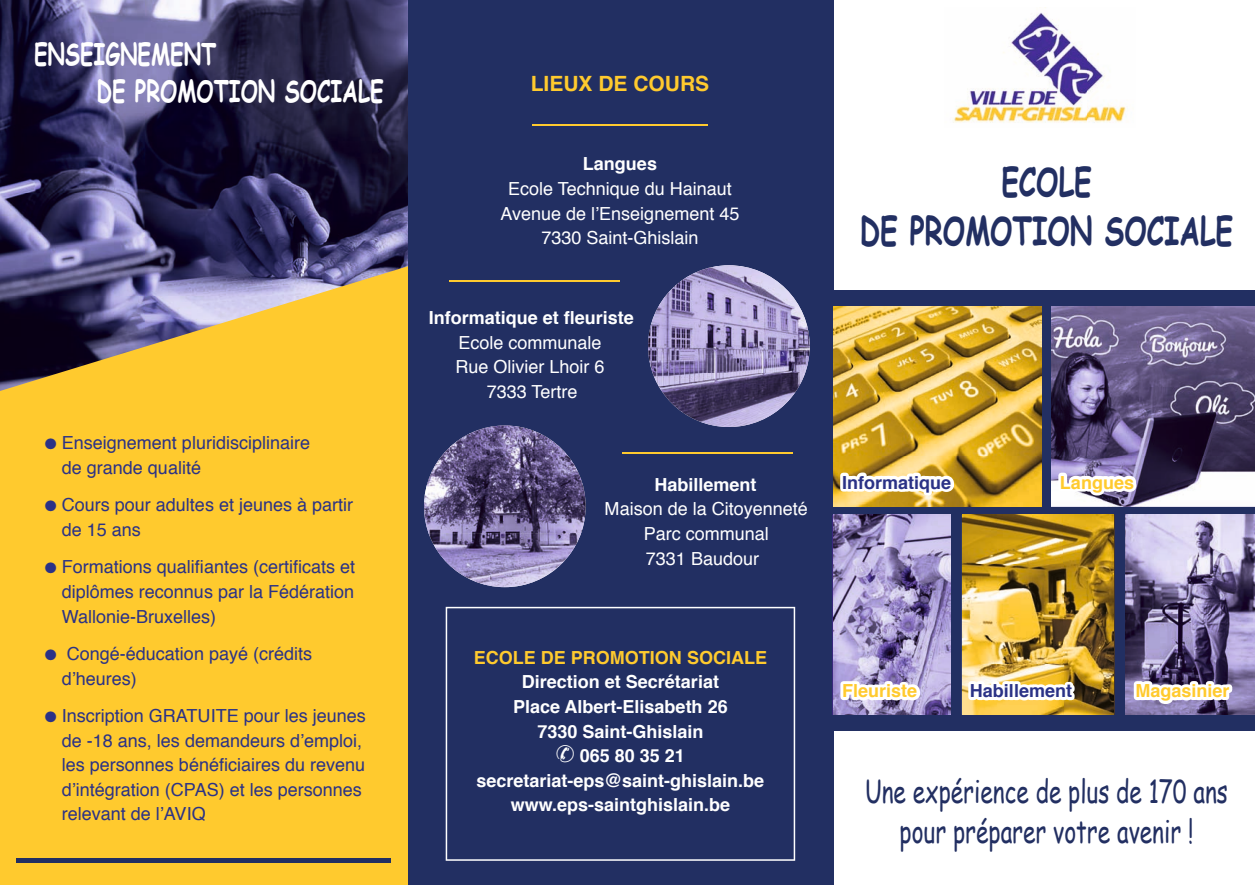
<style>
.page{position:relative;width:1255px;height:885px;background:#fff}
.page>*{position:absolute;margin:0;border:0;box-sizing:border-box;transform-origin:0 0}
.t1{font:700 39px/49.2px "Comic Sans MS";color:#222f62;text-align:center;scale:.72 1}
.t2{font:31.5px/40.2px "Comic Sans MS";color:#222f62;text-align:center;scale:.72 1}
.t3{font:700 30px/37.2px "Comic Sans MS";color:#fff;scale:.72 1}
.t4{font:700 21px "Helvetica";color:#ffca2e}
.t5{font:18px/24.6px "Helvetica";color:#2b3286}
.t6{font:700 18px/24.6px "Helvetica";color:#fff;text-align:center}
.t7{font:18px/24.6px "Helvetica";color:#fff;text-align:center}
.t8{font:700 18px "Helvetica";color:#ffca2e}
.t9{font:700 18px "Helvetica";color:#2b3286}
.s1{font-family:"Zapf Wiame";font-size:15px}
.s2{font-family:"Zapf Wiame";font-weight:400;font-size:24px}
</style>
<div class="page">
<img style="left:0;top:0;width:408px;height:265px">
<svg style="left:0;top:265px;width:408px;height:619px;background:#edbd36"></svg>
<div style="left:408px;top:0;width:425px;height:884px;background:#222f62"></div>
<img style="left:953px;top:13px;width:173px;height:110px">
<div style="left:833px;top:290px;width:421px;height:440px;background:#222f62"></div>
<img style="left:1125px;top:514px;width:129px;height:200px">
<img style="left:833px;top:306px;width:208px;height:200px">
<hr style="left:832px;top:514px;width:1px;height:200px;background:#3a287e">
<img style="left:833px;top:514px;width:117px;height:200px">
<img style="left:1051px;top:306px;width:203px;height:200px">
<div style="left:840px;top:472px;width:8px;height:19px;border:6px solid #fff"></div>
<svg style="left:842px;top:461px;width:116px;height:41px;background:#e5cc8b"></svg>
<img style="left:962px;top:514px;width:152px;height:200px">
<svg style="left:1130px;top:632px;width:105px;height:80px;background:#83799d"></svg>
<svg style="left:1055px;top:465px;width:86px;height:38px;background:#c4bed4"></svg>
<svg style="left:837px;top:678px;width:87px;height:32px;background:#cbc5df"></svg>
<svg style="left:445px;top:606px;width:350px;height:254px"></svg>
<hr style="left:532px;top:124px;width:176px;height:1px;background:#ffca2e">
<hr style="left:449px;top:280px;width:171px;height:1px;background:#ffca2e">
<hr style="left:622px;top:452px;width:170px;height:1px;background:#ffca2e">
<img style="left:648px;top:265px;width:161px;height:108px">
<img style="left:652px;top:373px;width:153px;height:54px">
<img style="left:424px;top:425px;width:161px;height:108px">
<img style="left:428px;top:533px;width:153px;height:54px">
<hr style="left:16px;top:858px;width:375px;height:4px;background:#222f62">
<h3 class="t3" style="left:96px;top:34px;width:400px;text-indent:-62px">ENSEIGNEMENT<br>DE PROMOTION SOCIALE</h3>
<p class="t5" style="left:62px;top:431px;width:250px;text-indent:-17px"><span class="s1">l</span> Enseignement pluridisciplinaire de grande qualité</p>
<p class="t5" style="left:62px;top:493px;width:293px;text-indent:-17px"><span class="s1">l</span> Cours pour adultes et jeunes à partir de 15 ans</p>
<p class="t5" style="left:62px;top:555px;width:295px;text-align:justify;text-indent:-17px"><span class="s1">l</span> Formations qualifiantes (certificats et diplômes reconnus par la Fédération Wallonie-Bruxelles)</p>
<p class="t5" style="left:62px;top:642px;width:252px;text-indent:-17px"><span class="s1">l</span> Congé-éducation payé (crédits d’heures)</p>
<p class="t5" style="left:62px;top:703px;width:305px;text-indent:-17px"><span class="s1">l</span> Inscription GRATUITE pour les jeunes de -18 ans, les demandeurs d’emploi, les personnes bénéficiaires du revenu d’intégration (CPAS) et les personnes relevant de l’AVIQ</p>
<p class="t4" style="left:530px;top:66px;width:180px">LIEUX DE COURS</p>
<p class="t6" style="left:583px;top:152px;width:76px">Langues</p>
<p class="t7" style="left:500px;top:177px;width:240px">Ecole Technique du Hainaut<br>Avenue de l’Enseignement 45<br>7330 Saint-Ghislain</p>
<p class="t6" style="left:429px;top:306px;width:207px">Informatique et fleuriste</p>
<p class="t7" style="left:455px;top:331px;width:151px">Ecole communale<br>Rue Olivier Lhoir 6<br>7333 Tertre</p>
<p class="t6" style="left:654px;top:472px;width:104px">Habillement</p>
<p class="t7" style="left:604px;top:497px;width:205px">Maison de la Citoyenneté<br>Parc communal<br>7331 Baudour</p>
<p class="t8" style="left:474px;top:642px;width:295px">ECOLE DE PROMOTION SOCIALE</p>
<p class="t6" style="left:476px;top:669px;width:289px">Direction et Secrétariat<br>Place Albert-Elisabeth 26<br>7330 Saint-Ghislain<br><span class="s2">&amp;</span> 065 80 35 21 secretariat-eps@saint-ghislain.be www.eps-saintghislain.be</p>
<h1 class="t1" style="left:859px;top:156px;width:519px">ECOLE<br>DE PROMOTION SOCIALE</h1>
<p class="t9" style="left:842px;top:467px;width:111px">Informatique</p>
<p class="t8" style="left:1059px;top:467px;width:76px">Langues</p>
<p class="t8" style="left:842px;top:676px;width:77px">Fleuriste</p>
<p class="t9" style="left:969px;top:676px;width:104px">Habillement</p>
<p class="t8" style="left:1135px;top:676px;width:96px">Magasinier</p>
<h2 class="t2" style="left:865px;top:769px;width:505px">Une expérience de plus de 170 ans pour préparer votre avenir !</h2>
</div>
